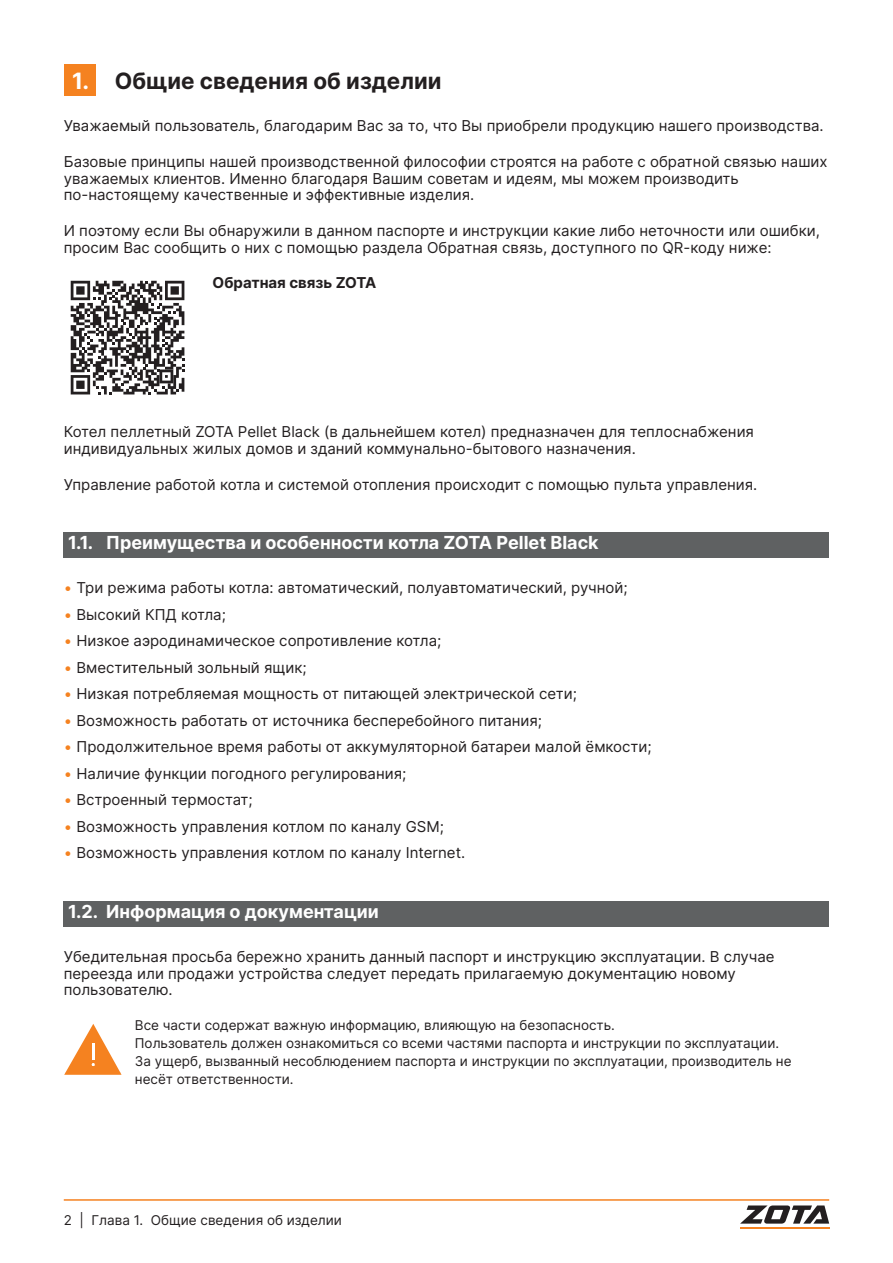
<style>
.page{position:relative;width:893px;height:1263px;background:#fff}
.page>*{position:absolute;margin:0;border:0;box-sizing:border-box;transform-origin:0 0}
.t1{font:700 22.5px "Inter";color:#231f20}
.t2{font:700 18px "Inter";color:#fff}
.t3{font:15px/16.5px "Inter";color:#231f20}
.t4{font:700 15px "Inter";color:#231f20}
.t5{font:13.5px/18px "Inter";color:#231f20}
.s1{color:#fff}
.s2{color:#f58220}
</style>
<div class="page">
<hr style="left:64px;top:1199px;width:765px;height:2px;background:#f58220">
<svg style="left:741px;top:1205px;width:88px;height:18px"></svg>
<hr style="left:740px;top:1227px;width:89px;height:2px;background:#f58220">
<div style="left:64px;top:64px;width:32px;height:32px;background:#f58220"></div>
<div style="left:64px;top:532px;width:765px;height:25px;background:#5f6162"></div>
<div style="left:64px;top:901px;width:765px;height:25px;background:#5f6162"></div>
<svg style="left:71px;top:281px;width:113px;height:113px"></svg>
<svg style="left:64px;top:1024px;width:58px;height:51px"></svg>
<h1 class="t1" style="left:72px;top:64px;width:371px"><span class="s1">1.</span> Общие сведения об изделии</h1>
<p class="t3" style="left:64px;top:117px;width:761px">Уважаемый пользователь, благодарим Вас за то, что Вы приобрели продукцию нашего производства.</p>
<p class="t3" style="left:64px;top:153px;width:765px">Базовые принципы нашей производственной философии строятся на работе с обратной связью наших уважаемых клиентов. Именно благодаря Вашим советам и идеям, мы можем производить по-настоящему качественные и эффективные изделия.</p>
<p class="t3" style="left:64px;top:222px;width:758px">И поэтому если Вы обнаружили в данном паспорте и инструкции какие либо неточности или ошибки, просим Вас сообщить о них с помощью раздела Обратная связь, доступного по QR-коду ниже:</p>
<p class="t4" style="left:213px;top:272px;width:165px">Обратная связь ZOTA</p>
<p class="t3" style="left:64px;top:423px;width:692px">Котел пеллетный ZOTA Pellet Black (в дальнейшем котел) предназначен для теплоснабжения индивидуальных жилых домов и зданий коммунально-бытового назначения.</p>
<p class="t3" style="left:64px;top:475px;width:695px">Управление работой котла и системой отопления происходит с помощью пульта управления.</p>
<p class="t2" style="left:68px;top:530px;width:532px">1.1. Преимущества и особенности котла ZOTA Pellet Black</p>
<p class="t3" style="left:64px;top:579px;width:565px"><span class="s2">•</span> Три режима работы котла: автоматический, полуавтоматический, ручной;</p>
<p class="t3" style="left:64px;top:606px;width:164px"><span class="s2">•</span> Высокий КПД котла;</p>
<p class="t3" style="left:64px;top:632px;width:379px"><span class="s2">•</span> Низкое аэродинамическое сопротивление котла;</p>
<p class="t3" style="left:64px;top:659px;width:244px"><span class="s2">•</span> Вместительный зольный ящик;</p>
<p class="t3" style="left:64px;top:685px;width:515px"><span class="s2">•</span> Низкая потребляемая мощность от питающей электрической сети;</p>
<p class="t3" style="left:64px;top:712px;width:480px"><span class="s2">•</span> Возможность работать от источника бесперебойного питания;</p>
<p class="t3" style="left:64px;top:738px;width:589px"><span class="s2">•</span> Продолжительное время работы от аккумуляторной батареи малой ёмкости;</p>
<p class="t3" style="left:64px;top:765px;width:344px"><span class="s2">•</span> Наличие функции погодного регулирования;</p>
<p class="t3" style="left:64px;top:791px;width:190px"><span class="s2">•</span> Встроенный термостат;</p>
<p class="t3" style="left:64px;top:818px;width:382px"><span class="s2">•</span> Возможность управления котлом по каналу GSM;</p>
<p class="t3" style="left:64px;top:844px;width:403px"><span class="s2">•</span> Возможность управления котлом по каналу Internet.</p>
<p class="t2" style="left:68px;top:899px;width:312px">1.2. Информация о документации</p>
<p class="t3" style="left:64px;top:948px;width:712px">Убедительная просьба бережно хранить данный паспорт и инструкцию эксплуатации. В случае переезда или продажи устройства следует передать прилагаемую документацию новому пользователю.</p>
<p class="t5" style="left:135px;top:1015px;width:658px">Все части содержат важную информацию, влияющую на безопасность.<br>Пользователь должен ознакомиться со всеми частями паспорта и инструкции по эксплуатации.<br>За ущерб, вызванный несоблюдением паспорта и инструкции по эксплуатации, производитель не несёт ответственности.</p>
<p class="t5" style="left:64px;top:1211px;width:280px">2 | Глава 1. Общие сведения об изделии</p>
</div>
